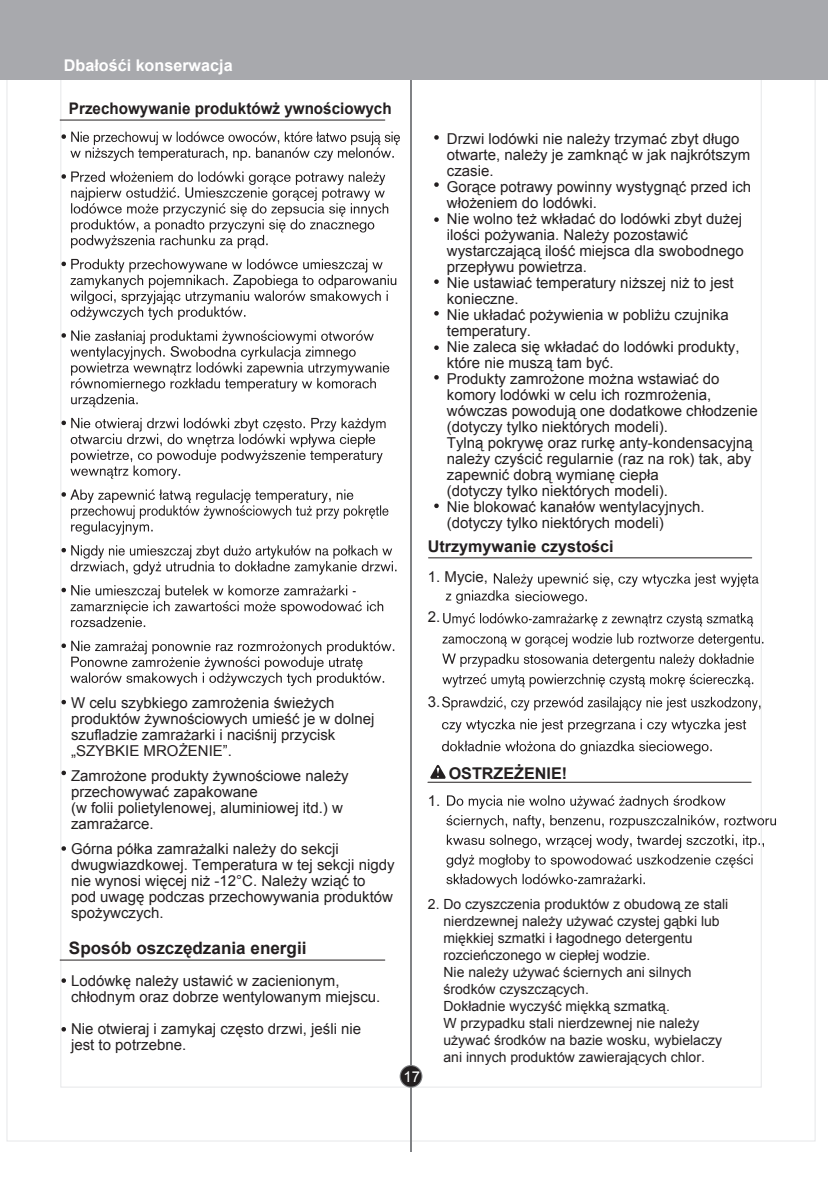
<style>
.page{position:relative;width:828px;height:1197px;background:#fff}
.page>*{position:absolute;margin:0;border:0;box-sizing:border-box;transform-origin:0 0}
.t1{font:700 17.2px "Arial";color:#231f20}
.t2{font:700 16.2px "Arial";color:#231f20}
.t3{font:700 16.2px "Arial";color:#fff}
.t4{font:700 16px "Arial";color:#231f20;scale:.95 1}
.t5{font:15px/16px "Arial";color:#231f20}
.t6{font:15px "Arial";color:#fff}
.t7{font:14px/17px "Arial";color:#231f20}
</style>
<div class="page">
<hr style="left:410px;top:63px;width:2px;height:1088px;background:#808285">
<svg style="left:400px;top:1064px;width:22px;height:23px"></svg>
<div style="left:401px;top:1065px;width:20px;height:21px;background:#231f20;border-radius:50%"></div>
<div style="left:0;top:0;width:828px;height:80px;background:#a8a9ad"></div>
<hr style="left:60px;top:120px;width:325px;height:1px;background:#231f20">
<hr style="left:60px;top:959px;width:325px;height:1px;background:#231f20">
<hr style="left:428px;top:557px;width:324px;height:1px;background:#231f20">
<hr style="left:428px;top:781px;width:323px;height:1px;background:#231f20">
<svg style="left:430px;top:765px;width:16px;height:13px"></svg>
<svg style="left:61px;top:132px;width:339px;height:29px"></svg>
<svg style="left:61px;top:171px;width:327px;height:77px"></svg>
<svg style="left:61px;top:259px;width:335px;height:61px"></svg>
<svg style="left:61px;top:330px;width:328px;height:77px"></svg>
<svg style="left:61px;top:418px;width:325px;height:61px"></svg>
<svg style="left:61px;top:489px;width:327px;height:45px"></svg>
<svg style="left:61px;top:545px;width:335px;height:29px"></svg>
<svg style="left:61px;top:585px;width:322px;height:42px"></svg>
<svg style="left:61px;top:699px;width:5px;height:5px"></svg>
<svg style="left:61px;top:770px;width:5px;height:5px"></svg>
<svg style="left:61px;top:846px;width:5px;height:4px"></svg>
<svg style="left:61px;top:978px;width:5px;height:4px"></svg>
<svg style="left:61px;top:1027px;width:5px;height:4px"></svg>
<svg style="left:61px;top:640px;width:333px;height:46px"></svg>
<svg style="left:434px;top:135px;width:5px;height:5px"></svg>
<svg style="left:434px;top:182px;width:5px;height:5px"></svg>
<svg style="left:434px;top:217px;width:5px;height:5px"></svg>
<svg style="left:434px;top:279px;width:5px;height:5px"></svg>
<svg style="left:434px;top:311px;width:5px;height:4px"></svg>
<svg style="left:434px;top:345px;width:5px;height:5px"></svg>
<svg style="left:434px;top:375px;width:5px;height:4px"></svg>
<svg style="left:434px;top:503px;width:5px;height:5px"></svg>
<svg style="left:446px;top:573px;width:312px;height:31px"></svg>
<svg style="left:443px;top:613px;width:310px;height:13px"></svg>
<svg style="left:442px;top:633px;width:321px;height:14px"></svg>
<svg style="left:442px;top:653px;width:312px;height:14px"></svg>
<svg style="left:442px;top:673px;width:311px;height:14px"></svg>
<svg style="left:442px;top:696px;width:318px;height:14px"></svg>
<svg style="left:442px;top:718px;width:304px;height:14px"></svg>
<svg style="left:442px;top:740px;width:270px;height:14px"></svg>
<svg style="left:446px;top:795px;width:330px;height:33px"></svg>
<svg style="left:447px;top:834px;width:317px;height:14px"></svg>
<svg style="left:446px;top:854px;width:306px;height:13px"></svg>
<svg style="left:446px;top:873px;width:199px;height:14px"></svg>
<p class="t3" style="left:64px;top:55px;width:170px">Dbałośći konserwacja</p>
<p class="t4" style="left:69px;top:98px;width:341px">Przechowywanie produktówż ywnościowych</p>
<p class="t5" style="left:447px;top:131px;width:312px">Drzwi lodówki nie należy trzymać zbyt długo otwarte, należy je zamknąć w jak najkrótszym czasie.<br>Gorące potrawy powinny wystygnąć przed ich włożeniem do lodówki.<br>Nie wolno też wkładać do lodówki zbyt dużej ilości pożywania. Należy pozostawić wystarczającą ilość miejsca dla swobodnego przepływu powietrza.<br>Nie ustawiać temperatury niższej niż to jest konieczne.<br>Nie układać pożywienia w pobliżu czujnika temperatury.<br>Nie zaleca się wkładać do lodówki produkty, które nie muszą tam być.<br>Produkty zamrożone można wstawiać do komory lodówki w celu ich rozmrożenia, wówczas powodują one dodatkowe chłodzenie (dotyczy tylko niektórych modeli).<br>Tylną pokrywę oraz rurkę anty-kondensacyjną należy czyścić regularnie (raz na rok) tak, aby zapewnić dobrą wymianę ciepła<br>(dotyczy tylko niektórych modeli).<br>Nie blokować kanałów wentylacyjnych. (dotyczy tylko niektórych modeli)</p>
<p class="t2" style="left:428px;top:535px;width:187px">Utrzymywanie czystości</p>
<p class="t5" style="left:428px;top:569px;width:62px">1. Mycie,</p>
<p class="t5" style="left:428px;top:609px;width:14px">2.</p>
<p class="t5" style="left:71px;top:694px;width:305px">W celu szybkiego zamrożenia świeżych produktów żywnościowych umieść je w dolnej szufladzie zamrażarki i naciśnij przycisk „SZYBKIE MROŻENIE”.</p>
<p class="t5" style="left:71px;top:768px;width:279px">Zamrożone produkty żywnościowe należy przechowywać zapakowane<br>(w folii polietylenowej, aluminiowej itd.) w zamrażarce.</p>
<p class="t5" style="left:71px;top:841px;width:325px">Górna półka zamrażalki należy do sekcji dwugwiazdkowej. Temperatura w tej sekcji nigdy nie wynosi więcej niż -12°C. Należy wziąć to<br>pod uwagę podczas przechowywania produktów spożywczych.</p>
<p class="t1" style="left:69px;top:936px;width:239px">Sposób oszczędzania energii</p>
<p class="t5" style="left:71px;top:973px;width:311px">Lodówkę należy ustawić w zacienionym, chłodnym oraz dobrze wentylowanym miejscu.</p>
<p class="t5" style="left:71px;top:1021px;width:292px">Nie otwieraj i zamykaj często drzwi, jeśli nie jest to potrzebne.</p>
<p class="t5" style="left:428px;top:693px;width:14px">3.</p>
<p class="t5" style="left:428px;top:793px;width:14px">1.</p>
<p class="t2" style="left:449px;top:762px;width:120px">OSTRZEŻENIE!</p>
<p class="t6" style="left:404px;top:1066px;width:18px">17</p>
<p class="t7" style="left:443px;top:895px;width:286px;text-indent:-16px">2. Do czyszczenia produktów z obudową ze stali nierdzewnej należy używać czystej gąbki lub miękkiej szmatki i łagodnego detergentu rozcieńczonego w ciepłej wodzie.<br>Nie należy używać ściernych ani silnych środków czyszczących.<br>Dokładnie wyczyść miękką szmatką.<br>W przypadku stali nierdzewnej nie należy używać środków na bazie wosku, wybielaczy ani innych produktów zawierających chlor.</p>
</div>
